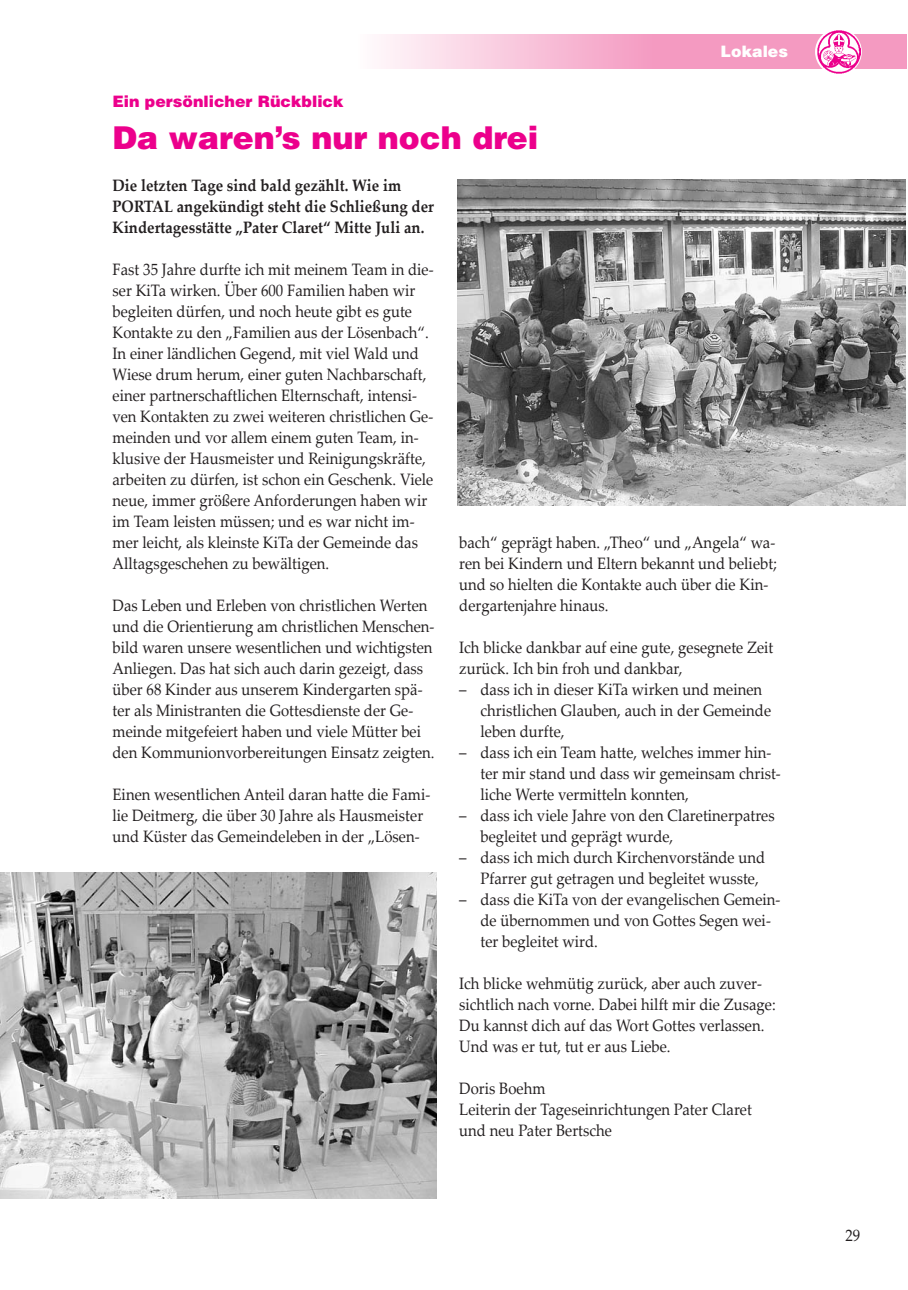
<style>
.page{position:relative;width:908px;height:1290px;background:#fff}
.page>*{position:absolute;margin:0;border:0;box-sizing:border-box;transform-origin:0 0}
.t1{font:900 31.5px "Helvetica";color:#ec008c}
.t2{font:16.5px/21px "Palatino Linotype";color:#231f20;scale:.9 1}
.t3{font:700 16.5px/21px "Palatino Linotype";color:#231f20;scale:.9 1}
.t4{font:900 15.75px "Helvetica";color:#ec008c}
.t5{font:900 15.75px "Helvetica";color:#fff}
</style>
<div class="page">
<img style="left:458px;top:179px;width:447px;height:327px">
<img style="left:0;top:872px;width:436px;height:327px">
<div style="left:651px;top:35px;width:255px;height:34px;background:#f49ac1"></div>
<div style="left:358px;top:35px;width:293px;height:34px;background:linear-gradient(to right,#fffcfd,#f49bc2)"></div>
<svg style="left:815px;top:28px;width:46px;height:47px"></svg>
<img style="left:817px;top:31px;width:43px;height:42px">
<p class="t4" style="left:112px;top:95px;width:232px">Ein persönlicher Rückblick</p>
<h1 class="t1" style="left:112px;top:126px;width:427px">Da waren’s nur noch drei</h1>
<p class="t5" style="left:720px;top:46px;width:69px">Lokales</p>
<p class="t3" style="left:112px;top:177px;width:358px">Die letzten Tage sind bald gezählt. Wie im<br>PORTAL angekündigt steht die Schließung der<br>Kindertagesstätte „Pater Claret“ Mitte Juli an.</p>
<p class="t2" style="left:112px;top:261px;width:358px">Fast 35 Jahre durfte ich mit meinem Team in die&shy;ser KiTa wirken. Über 600 Familien haben wir begleiten dürfen, und noch heute gibt es gute Kontakte zu den „Familien aus der Lösenbach“.<br>In einer ländlichen Gegend, mit viel Wald und Wiese drum herum, einer guten Nachbarschaft, einer partnerschaftlichen Elternschaft, intensi&shy;ven Kontakten zu zwei weiteren christlichen Ge&shy;meinden und vor allem einem guten Team, in&shy;klusive der Hausmeister und Reinigungskräfte, arbeiten zu dürfen, ist schon ein Geschenk. Viele neue, immer größere Anforderungen haben wir im Team leisten müssen; und es war nicht im&shy;mer leicht, als kleinste KiTa der Gemeinde das Alltagsgeschehen zu bewältigen.</p>
<p class="t2" style="left:112px;top:597px;width:359px">Das Leben und Erleben von christlichen Werten und die Orientierung am christlichen Menschen&shy;bild waren unsere wesentlichen und wichtigsten Anliegen. Das hat sich auch darin gezeigt, dass über 68 Kinder aus unserem Kindergarten spä&shy;ter als Ministranten die Gottesdienste der Ge&shy;meinde mitgefeiert haben und viele Mütter bei den Kommunionvorbereitungen Einsatz zeigten.</p>
<p class="t2" style="left:112px;top:786px;width:354px">Einen wesentlichen Anteil daran hatte die Fami&shy;lie Deitmerg, die über 30 Jahre als Hausmeister und Küster das Gemeindeleben in der „Lösen-</p>
<p class="t2" style="left:459px;top:534px;width:354px">bach“ geprägt haben. „Theo“ und „Angela“ wa&shy;ren bei Kindern und Eltern bekannt und beliebt; und so hielten die Kontakte auch über die Kin&shy;dergartenjahre hinaus.</p>
<p class="t2" style="left:459px;top:639px;width:350px">Ich blicke dankbar auf eine gute, gesegnete Zeit zurück. Ich bin froh und dankbar,</p>
<p class="t2" style="left:480px;top:681px;width:324px;text-indent:-21px">– dass ich in dieser KiTa wirken und meinen christlichen Glauben, auch in der Gemeinde leben durfte,</p>
<p class="t2" style="left:480px;top:744px;width:335px;text-indent:-21px">– dass ich ein Team hatte, welches immer hin&shy;ter mir stand und dass wir gemeinsam christ&shy;liche Werte vermitteln konnten,</p>
<p class="t2" style="left:480px;top:807px;width:328px;text-indent:-21px">– dass ich viele Jahre von den Claretinerpatres begleitet und geprägt wurde,</p>
<p class="t2" style="left:480px;top:849px;width:318px;text-indent:-21px">– dass ich mich durch Kirchenvorstände und<br>Pfarrer gut getragen und begleitet wusste,</p>
<p class="t2" style="left:480px;top:891px;width:335px;text-indent:-21px">– dass die KiTa von der evangelischen Gemein&shy;de übernommen und von Gottes Segen wei&shy;ter begleitet wird.</p>
<p class="t2" style="left:459px;top:975px;width:353px">Ich blicke wehmütig zurück, aber auch zuver&shy;sichtlich nach vorne. Dabei hilft mir die Zusage:<br>Du kannst dich auf das Wort Gottes verlassen.<br>Und was er tut, tut er aus Liebe.</p>
<p class="t2" style="left:459px;top:1080px;width:327px">Doris Boehm<br>Leiterin der Tageseinrichtungen Pater Claret und neu Pater Bertsche</p>
<p class="t2" style="left:845px;top:1227px;width:18px">29</p>
</div>
